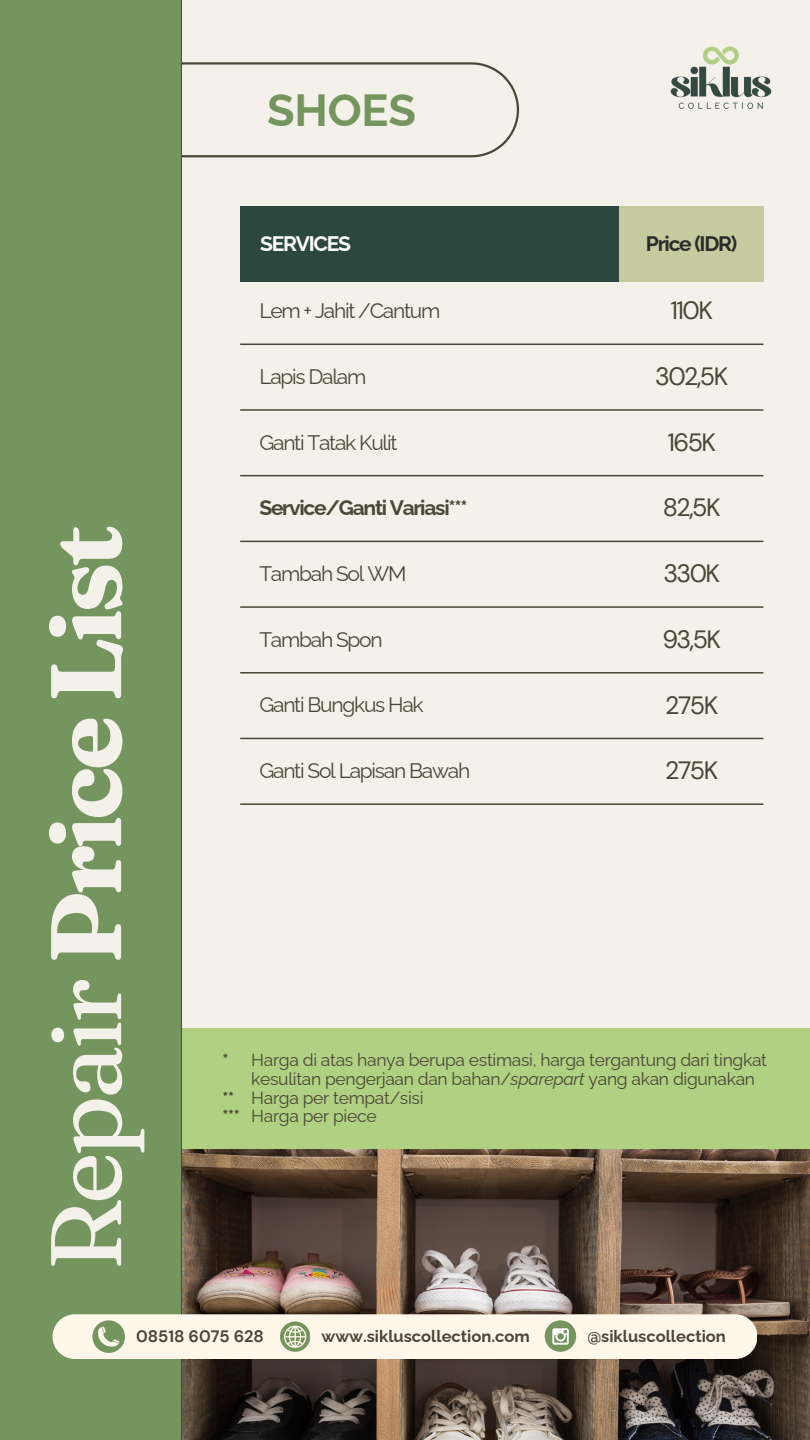
<style>
.page{position:relative;width:810px;height:1440px;background:#f4f1ea}
.page>*{position:absolute;margin:0;border:0;box-sizing:border-box;transform-origin:0 0}
.t1{font:700 100px "Fraunces 9 pt";letter-spacing:-.045em;color:#f4f1ea}
.t2{font:700 45px "Raleway";letter-spacing:-.005em;color:#75955f}
.t3{font:25px "DM Sans";letter-spacing:-.06em;color:#4c4637}
.t4{font:21px "Raleway";letter-spacing:-.06em;color:#4c4637}
.t5{font:700 21px "Raleway";letter-spacing:-.06em;color:#4c4637}
.t6{font:700 21px "Raleway";letter-spacing:-.06em;color:#2b2b2b}
.t7{font:700 21px "Raleway";letter-spacing:-.06em;color:#fff}
.t8{font:17.5px/18.8px "Raleway";letter-spacing:-.02em;color:#4c4637}
.t9{font:700 17.5px "Raleway";color:#4c4637}
.t10{font:700 16.5px "Raleway";color:#4d443c}
.t11{font:700 16.5px "DM Sans";color:#4d443c}
.s1{font-weight:400}
.s2{font-style:italic}
</style>
<div class="page">
<svg style="left:182px;top:62px;width:337px;height:95px"></svg>
<img style="left:182px;top:1149px;width:628px;height:291px">
<div style="left:182px;top:1028px;width:628px;height:121px;background:#b0d182"></div>
<hr style="left:180px;top:0;width:2px;height:1440px;background:#4c4637">
<div style="left:0;top:0;width:181px;height:1440px;background:#75955f"></div>
<div style="left:52px;top:1314px;width:705px;height:45px;background:#fff7e9;border-radius:22px"></div>
<svg style="left:92px;top:1320px;width:33px;height:33px"></svg>
<svg style="left:280px;top:1321px;width:30px;height:30px"></svg>
<div style="left:545px;top:1320px;width:31px;height:32px;background:#75955f;border-radius:50%"></div>
<svg style="left:552px;top:1328px;width:17px;height:17px"></svg>
<div style="left:240px;top:206px;width:523px;height:76px;background:#c6cb9f"></div>
<div style="left:240px;top:206px;width:379px;height:76px;background:#2c473e"></div>
<hr style="left:240px;top:344px;width:523px;height:1px;background:#4c4637">
<hr style="left:240px;top:409px;width:523px;height:2px;background:#4c4637">
<hr style="left:240px;top:475px;width:523px;height:1px;background:#4c4637">
<hr style="left:240px;top:541px;width:523px;height:1px;background:#4c4637">
<img style="left:670px;top:46px;width:102px;height:63px">
<hr style="left:240px;top:606px;width:523px;height:2px;background:#4c4637">
<hr style="left:240px;top:672px;width:523px;height:2px;background:#4c4637">
<hr style="left:240px;top:738px;width:523px;height:1px;background:#4c4637">
<hr style="left:240px;top:803px;width:523px;height:2px;background:#4c4637">
<p class="t1" style="left:23px;top:1271px;width:748px;rotate:-90deg"><span class="s1">Repair</span> Price List</p>
<p class="t2" style="left:267px;top:84px;width:151px">SHOES</p>
<h3 class="t7" style="left:260px;top:231px;width:92px">SERVICES</h3>
<h3 class="t6" style="left:646px;top:231px;width:93px">Price (IDR)</h3>
<h6 class="t4" style="left:259px;top:298px;width:182px">Lem + Jahit /Cantum</h6>
<p class="t3" style="left:670px;top:294px;width:44px">110K</p>
<p class="t4" style="left:259px;top:364px;width:109px">Lapis Dalam</p>
<p class="t3" style="left:655px;top:360px;width:75px">302,5K</p>
<h3 class="t4" style="left:259px;top:430px;width:140px">Ganti Tatak Kulit</h3>
<h3 class="t3" style="left:667px;top:426px;width:50px">165K</h3>
<h6 class="t5" style="left:259px;top:496px;width:210px">Service/Ganti Variasi***</h6>
<p class="t3" style="left:663px;top:492px;width:59px">82,5K</p>
<p class="t4" style="left:259px;top:561px;width:149px">Tambah Sol WM</p>
<p class="t3" style="left:663px;top:557px;width:58px">330K</p>
<p class="t4" style="left:259px;top:627px;width:125px">Tambah Spon</p>
<h3 class="t3" style="left:662px;top:623px;width:60px">93,5K</h3>
<h3 class="t4" style="left:259px;top:693px;width:166px">Ganti Bungkus Hak</h3>
<p class="t3" style="left:665px;top:689px;width:54px">275K</p>
<h5 class="t4" style="left:259px;top:758px;width:212px">Ganti Sol Lapisan Bawah</h5>
<p class="t3" style="left:665px;top:754px;width:54px">275K</p>
<h3 class="t9" style="left:222px;top:1050px;width:8px">*</h3>
<p class="t9" style="left:222px;top:1087px;width:13px">**</p>
<p class="t9" style="left:222px;top:1106px;width:19px">***</p>
<h3 class="t8" style="left:251px;top:1051px;width:517px">Harga di atas hanya berupa estimasi, harga tergantung dari tingkat kesulitan pengerjaan dan bahan/<span class="s2">sparepart</span> yang akan digunakan</h3>
<p class="t8" style="left:251px;top:1088px;width:174px">Harga per tempat/sisi</p>
<p class="t8" style="left:251px;top:1107px;width:127px">Harga per piece</p>
<h2 class="t11" style="left:136px;top:1326px;width:129px">08518 6075 628</h2>
<h5 class="t10" style="left:322px;top:1327px;width:210px">www.sikluscollection.com</h5>
<h4 class="t10" style="left:587px;top:1327px;width:140px">@sikluscollection</h4>
</div>
